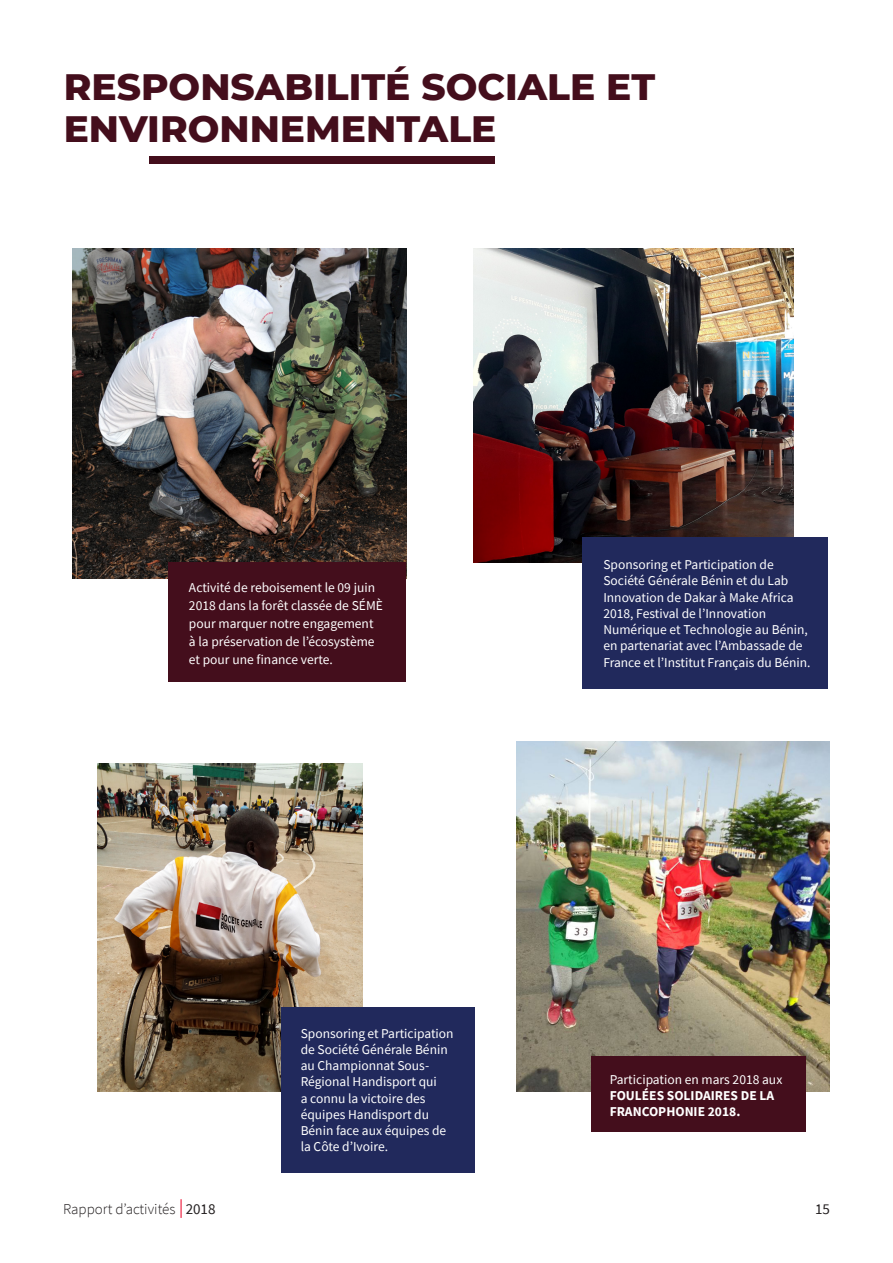
<style>
.page{position:relative;width:893px;height:1263px;background:#fff}
.page>*{position:absolute;margin:0;border:0;box-sizing:border-box;transform-origin:0 0}
.t1{font:800 37.5px "Montserrat";color:#440e1c}
.t2{font:300 15px "Source Sans Pro";color:#231f20}
.t3{font:15px "Source Sans Pro";color:#231f20}
.t4{font:13.5px/16.2px "Source Sans Pro";color:#fff}
.t5{font:700 13.5px/16.2px "Source Sans Pro";color:#fff}
.s1{font-weight:400}
</style>
<div class="page">
<svg style="left:181px;top:1199px;width:1px;height:19px"></svg>
<img style="left:474px;top:249px;width:320px;height:314px">
<img style="left:72px;top:249px;width:334px;height:330px">
<div style="left:168px;top:563px;width:238px;height:119px;background:#440e1c"></div>
<div style="left:583px;top:537px;width:245px;height:151px;background:#21295c"></div>
<img style="left:98px;top:763px;width:265px;height:328px">
<img style="left:517px;top:742px;width:312px;height:349px">
<div style="left:591px;top:1056px;width:215px;height:76px;background:#440e1c"></div>
<div style="left:150px;top:157px;width:345px;height:7px;background:#440e1c"></div>
<div style="left:281px;top:1007px;width:194px;height:165px;background:#21295c"></div>
<p class="t1" style="left:64px;top:59px;width:593px">RESPONSABILITÉ SOCIALE ET</p>
<p class="t1" style="left:64px;top:101px;width:434px">ENVIRONNEMENTALE</p>
<p class="t4" style="left:189px;top:578px;width:195px;line-height:18px">Activité de reboisement le 09 juin<br>2018 dans la forêt classée de SÉMÈ pour marquer notre engagement à la préservation de l’écosystème et pour une finance verte.</p>
<p class="t4" style="left:301px;top:1025px;width:154px">Sponsoring et Participation de Société Générale Bénin au Championnat Sous-<br>Régional Handisport qui<br>a connu la victoire des équipes Handisport du<br>Bénin face aux équipes de la Côte d’Ivoire.</p>
<p class="t4" style="left:603px;top:557px;width:209px">Sponsoring et Participation de Société Générale Bénin et du Lab Innovation de Dakar à Make Africa 2018, Festival de l’Innovation Numérique et Technologie au Bénin, en partenariat avec l’Ambassade de France et l’Institut Français du Bénin.</p>
<p class="t5" style="left:610px;top:1071px;width:174px"><span class="s1">Participation en mars 2018 aux<br></span>FOULÉES SOLIDAIRES DE LA<br>FRANCOPHONIE 2018.</p>
<p class="t2" style="left:63px;top:1199px;width:154px">Rapport d’activités <span class="s1">2018</span></p>
<p class="t3" style="left:815px;top:1199px;width:16px">15</p>
</div>
